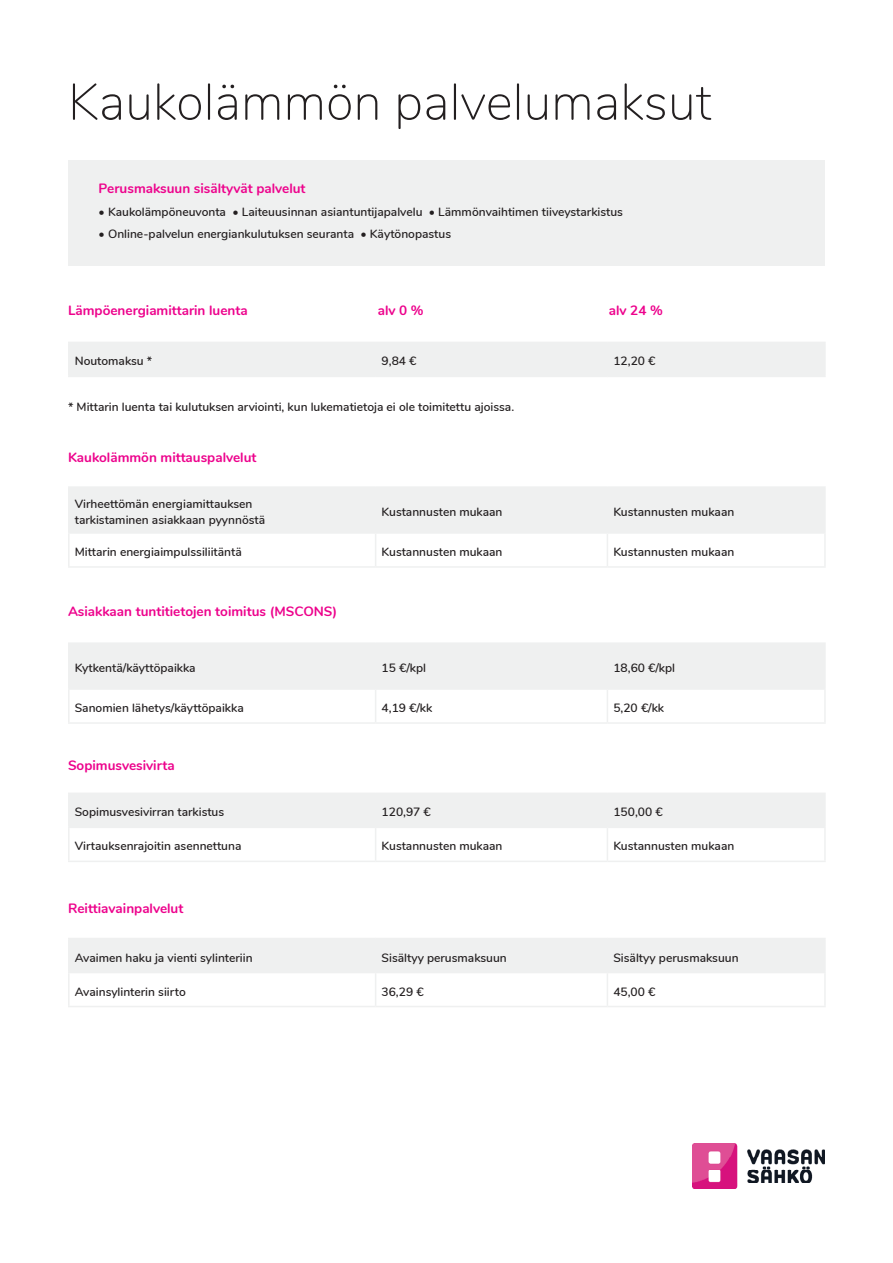
<style>
.page{position:relative;width:893px;height:1263px;background:#fff}
.page>*{position:absolute;margin:0;border:0;box-sizing:border-box;transform-origin:0 0}
.t1{font:200 51px "Nunito";color:#231f20}
.t2{font:700 13.5px "Nunito";color:#ed028c}
.t3{font:600 12px/16.5px "Nunito";color:#231f20}
</style>
<div class="page">
<img style="left:693px;top:1144px;width:132px;height:44px">
<div style="left:68px;top:161px;width:757px;height:105px;background:#eff0f0"></div>
<div style="left:70px;top:343px;width:754px;height:33px;background:#eff0f0"></div>
<hr style="left:68px;top:376px;width:308px;height:1px;background:#eff0f0">
<hr style="left:376px;top:376px;width:231px;height:1px;background:#eff0f0">
<hr style="left:607px;top:376px;width:219px;height:1px;background:#eff0f0">
<hr style="left:68px;top:342px;width:308px;height:1px;background:#eff0f0">
<hr style="left:68px;top:343px;width:2px;height:33px;background:#eff0f0">
<hr style="left:607px;top:342px;width:219px;height:1px;background:#eff0f0">
<hr style="left:824px;top:343px;width:2px;height:33px;background:#eff0f0">
<hr style="left:376px;top:342px;width:231px;height:1px;background:#eff0f0">
<hr style="left:375px;top:343px;width:1px;height:33px;background:#eff0f0">
<hr style="left:607px;top:343px;width:1px;height:33px;background:#eff0f0">
<div style="left:70px;top:488px;width:754px;height:44px;background:#eff0f0"></div>
<hr style="left:68px;top:532px;width:308px;height:2px;background:#eff0f0">
<hr style="left:376px;top:532px;width:231px;height:2px;background:#eff0f0">
<hr style="left:607px;top:532px;width:219px;height:2px;background:#eff0f0">
<hr style="left:68px;top:566px;width:308px;height:2px;background:#eff0f0">
<hr style="left:376px;top:566px;width:231px;height:2px;background:#eff0f0">
<hr style="left:607px;top:566px;width:219px;height:2px;background:#eff0f0">
<hr style="left:68px;top:486px;width:308px;height:2px;background:#eff0f0">
<hr style="left:68px;top:488px;width:2px;height:44px;background:#eff0f0">
<hr style="left:607px;top:486px;width:219px;height:2px;background:#eff0f0">
<hr style="left:824px;top:488px;width:2px;height:44px;background:#eff0f0">
<hr style="left:68px;top:534px;width:2px;height:32px;background:#eff0f0">
<hr style="left:824px;top:534px;width:2px;height:32px;background:#eff0f0">
<hr style="left:376px;top:486px;width:231px;height:2px;background:#eff0f0">
<hr style="left:375px;top:488px;width:1px;height:44px;background:#eff0f0">
<hr style="left:607px;top:488px;width:1px;height:44px;background:#eff0f0">
<hr style="left:375px;top:534px;width:1px;height:32px;background:#eff0f0">
<hr style="left:607px;top:534px;width:1px;height:32px;background:#eff0f0">
<div style="left:70px;top:794px;width:754px;height:32px;background:#eff0f0"></div>
<hr style="left:68px;top:826px;width:308px;height:2px;background:#eff0f0">
<hr style="left:376px;top:826px;width:231px;height:2px;background:#eff0f0">
<hr style="left:607px;top:826px;width:219px;height:2px;background:#eff0f0">
<hr style="left:68px;top:861px;width:308px;height:1px;background:#eff0f0">
<hr style="left:376px;top:861px;width:231px;height:1px;background:#eff0f0">
<hr style="left:607px;top:861px;width:219px;height:1px;background:#eff0f0">
<hr style="left:68px;top:792px;width:308px;height:2px;background:#eff0f0">
<hr style="left:68px;top:794px;width:2px;height:32px;background:#eff0f0">
<hr style="left:607px;top:792px;width:219px;height:2px;background:#eff0f0">
<hr style="left:824px;top:794px;width:2px;height:32px;background:#eff0f0">
<hr style="left:68px;top:828px;width:2px;height:33px;background:#eff0f0">
<hr style="left:824px;top:828px;width:2px;height:33px;background:#eff0f0">
<hr style="left:376px;top:792px;width:231px;height:2px;background:#eff0f0">
<hr style="left:375px;top:794px;width:1px;height:32px;background:#eff0f0">
<hr style="left:607px;top:794px;width:1px;height:32px;background:#eff0f0">
<hr style="left:375px;top:828px;width:1px;height:33px;background:#eff0f0">
<hr style="left:607px;top:828px;width:1px;height:33px;background:#eff0f0">
<div style="left:70px;top:939px;width:754px;height:33px;background:#eff0f0"></div>
<hr style="left:68px;top:972px;width:308px;height:1px;background:#eff0f0">
<hr style="left:376px;top:972px;width:231px;height:1px;background:#eff0f0">
<hr style="left:607px;top:972px;width:219px;height:1px;background:#eff0f0">
<hr style="left:68px;top:1006px;width:308px;height:1px;background:#eff0f0">
<hr style="left:376px;top:1006px;width:231px;height:1px;background:#eff0f0">
<hr style="left:607px;top:1006px;width:219px;height:1px;background:#eff0f0">
<hr style="left:68px;top:938px;width:308px;height:1px;background:#eff0f0">
<hr style="left:68px;top:939px;width:2px;height:33px;background:#eff0f0">
<hr style="left:607px;top:938px;width:219px;height:1px;background:#eff0f0">
<hr style="left:824px;top:939px;width:2px;height:33px;background:#eff0f0">
<hr style="left:68px;top:973px;width:2px;height:33px;background:#eff0f0">
<hr style="left:824px;top:973px;width:2px;height:33px;background:#eff0f0">
<hr style="left:376px;top:938px;width:231px;height:1px;background:#eff0f0">
<hr style="left:375px;top:939px;width:1px;height:33px;background:#eff0f0">
<hr style="left:607px;top:939px;width:1px;height:33px;background:#eff0f0">
<hr style="left:375px;top:973px;width:1px;height:33px;background:#eff0f0">
<hr style="left:607px;top:973px;width:1px;height:33px;background:#eff0f0">
<div style="left:70px;top:644px;width:754px;height:44px;background:#eff0f0"></div>
<hr style="left:68px;top:688px;width:308px;height:2px;background:#eff0f0">
<hr style="left:376px;top:688px;width:231px;height:2px;background:#eff0f0">
<hr style="left:607px;top:688px;width:219px;height:2px;background:#eff0f0">
<hr style="left:68px;top:722px;width:308px;height:2px;background:#eff0f0">
<hr style="left:376px;top:722px;width:231px;height:2px;background:#eff0f0">
<hr style="left:607px;top:722px;width:219px;height:2px;background:#eff0f0">
<hr style="left:68px;top:642px;width:308px;height:2px;background:#eff0f0">
<hr style="left:68px;top:644px;width:2px;height:44px;background:#eff0f0">
<hr style="left:607px;top:642px;width:219px;height:2px;background:#eff0f0">
<hr style="left:824px;top:644px;width:2px;height:44px;background:#eff0f0">
<hr style="left:68px;top:690px;width:2px;height:32px;background:#eff0f0">
<hr style="left:824px;top:690px;width:2px;height:32px;background:#eff0f0">
<hr style="left:376px;top:642px;width:231px;height:2px;background:#eff0f0">
<hr style="left:375px;top:644px;width:1px;height:44px;background:#eff0f0">
<hr style="left:607px;top:644px;width:1px;height:44px;background:#eff0f0">
<hr style="left:375px;top:690px;width:1px;height:32px;background:#eff0f0">
<hr style="left:607px;top:690px;width:1px;height:32px;background:#eff0f0">
<h1 class="t1" style="left:68px;top:65px;width:645px">Kaukolämmön palvelumaksut</h1>
<p class="t2" style="left:99px;top:178px;width:208px">Perusmaksuun sisältyvät palvelut</p>
<p class="t3" style="left:99px;top:202px;width:526px">• Kaukolämpöneuvonta • Laiteuusinnan asiantuntijapalvelu • Lämmönvaihtimen tiiveystarkistus</p>
<p class="t3" style="left:99px;top:225px;width:354px">• Online-palvelun energiankulutuksen seuranta • Käytönopastus</p>
<p class="t2" style="left:68px;top:300px;width:181px">Lämpöenergiamittarin luenta</p>
<p class="t2" style="left:378px;top:300px;width:47px">alv 0 %</p>
<p class="t2" style="left:609px;top:300px;width:56px">alv 24 %</p>
<p class="t3" style="left:75px;top:352px;width:79px">Noutomaksu *</p>
<p class="t3" style="left:382px;top:352px;width:36px">9,84 €</p>
<p class="t3" style="left:613px;top:352px;width:44px">12,20 €</p>
<p class="t3" style="left:68px;top:398px;width:448px">* Mittarin luenta tai kulutuksen arviointi, kun lukematietoja ei ole toimitettu ajoissa.</p>
<p class="t2" style="left:68px;top:447px;width:190px">Kaukolämmön mittauspalvelut</p>
<p class="t3" style="left:75px;top:495px;width:192px">Virheettömän energiamittauksen tarkistaminen asiakkaan pyynnöstä</p>
<p class="t3" style="left:382px;top:503px;width:122px">Kustannusten mukaan</p>
<p class="t3" style="left:613px;top:503px;width:122px">Kustannusten mukaan</p>
<p class="t3" style="left:75px;top:543px;width:169px">Mittarin energiaimpulssiliitäntä</p>
<p class="t3" style="left:382px;top:543px;width:122px">Kustannusten mukaan</p>
<p class="t3" style="left:613px;top:543px;width:122px">Kustannusten mukaan</p>
<p class="t2" style="left:68px;top:601px;width:271px">Asiakkaan tuntitietojen toimitus (MSCONS)</p>
<p class="t3" style="left:75px;top:659px;width:122px">Kytkentä/käyttöpaikka</p>
<p class="t3" style="left:382px;top:659px;width:46px">15 €/kpl</p>
<p class="t3" style="left:613px;top:659px;width:63px">18,60 €/kpl</p>
<p class="t3" style="left:75px;top:699px;width:170px">Sanomien lähetys/käyttöpaikka</p>
<p class="t3" style="left:382px;top:699px;width:52px">4,19 €/kk</p>
<p class="t3" style="left:613px;top:699px;width:52px">5,20 €/kk</p>
<p class="t2" style="left:68px;top:755px;width:108px">Sopimusvesivirta</p>
<p class="t3" style="left:75px;top:803px;width:151px">Sopimusvesivirran tarkistus</p>
<p class="t3" style="left:382px;top:803px;width:51px">120,97 €</p>
<p class="t3" style="left:613px;top:803px;width:51px">150,00 €</p>
<p class="t3" style="left:75px;top:837px;width:168px">Virtauksenrajoitin asennettuna</p>
<p class="t3" style="left:382px;top:837px;width:122px">Kustannusten mukaan</p>
<p class="t3" style="left:613px;top:837px;width:122px">Kustannusten mukaan</p>
<p class="t2" style="left:68px;top:898px;width:117px">Reittiavainpalvelut</p>
<p class="t3" style="left:75px;top:948px;width:179px">Avaimen haku ja vienti sylinteriin</p>
<p class="t3" style="left:382px;top:948px;width:127px">Sisältyy perusmaksuun</p>
<p class="t3" style="left:613px;top:948px;width:127px">Sisältyy perusmaksuun</p>
<p class="t3" style="left:75px;top:982px;width:112px">Avainsylinterin siirto</p>
<p class="t3" style="left:382px;top:982px;width:44px">36,29 €</p>
<p class="t3" style="left:613px;top:982px;width:44px">45,00 €</p>
</div>
